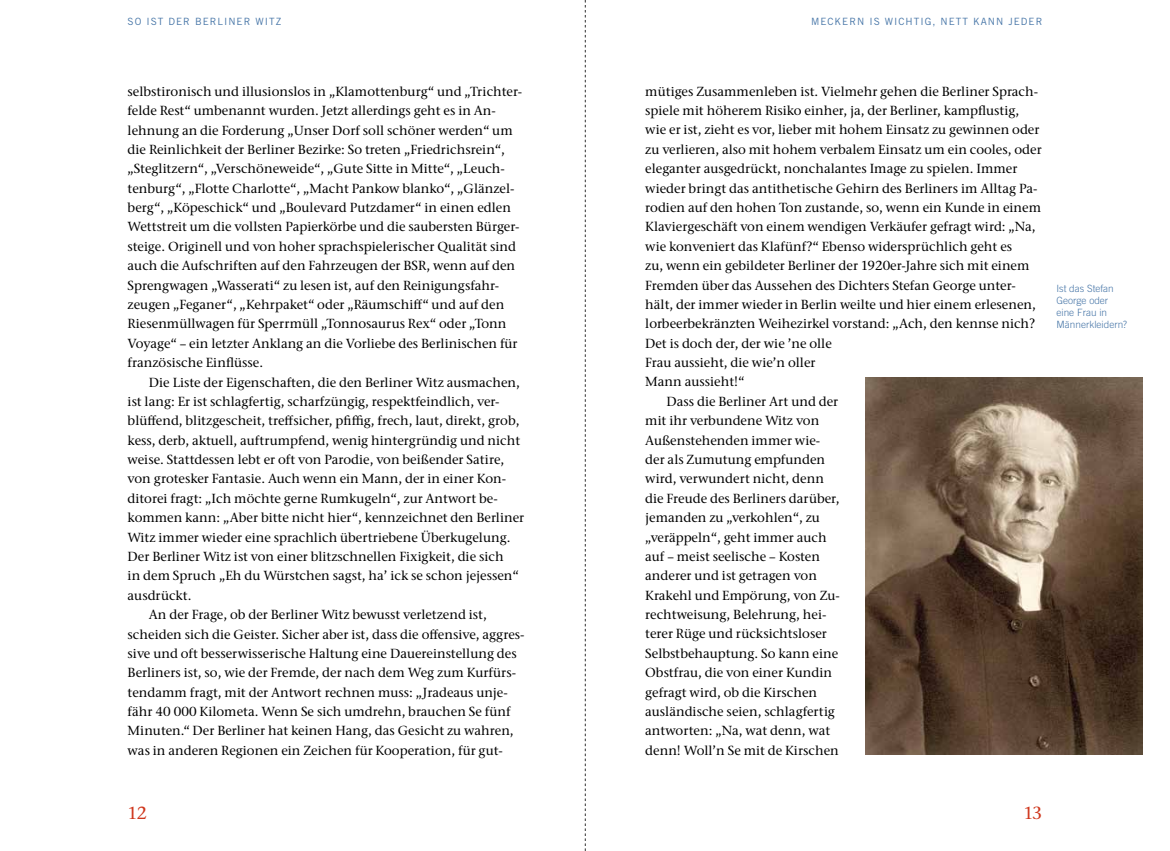
<style>
.page{position:relative;width:1170px;height:851px;background:#fff}
.page>*{position:absolute;margin:0;border:0;box-sizing:border-box;transform-origin:0 0}
.t1{font:500 17.5px "Stone Serif ITC Pro";color:#cf361c}
.t2{font:500 13.12px/19.4px "Stone Serif ITC Pro";color:#000}
.t3{font:10px "Trade Gothic";letter-spacing:.1em;color:#4675a7}
.t4{font:300 10px/12px "Trade Gothic LT Com";color:#4675a7}
</style>
<div class="page">
<svg style="left:585px;top:0;width:1px;height:850px"></svg>
<img style="left:865px;top:377px;width:277px;height:377px">
<p class="t3" style="left:128px;top:16px;width:155px">SO IST DER BERLINER WITZ</p>
<p class="t3" style="left:811px;top:16px;width:233px">MECKERN IS WICHTIG, NETT KANN JEDER</p>
<p class="t2" style="left:128px;top:82px;width:396px">selbstironisch und illusionslos in „Klamottenburg“ und „Trichter&shy;felde Rest“ umbenannt wurden. Jetzt allerdings geht es in An&shy;lehnung an die Forderung „Unser Dorf soll schöner werden“ um die Reinlichkeit der Berliner Bezirke: So treten „Friedrichsrein“, „Steglitzern“, „Verschöneweide“, „Gute Sitte in Mitte“, „Leuch&shy;tenburg“, „Flotte Charlotte“, „Macht Pankow blanko“, „Glänzel&shy;berg“, „Köpeschick“ und „Boulevard Putzdamer“ in einen edlen Wettstreit um die vollsten Papierkörbe und die saubersten Bürger&shy;steige. Originell und von hoher sprachspielerischer Qualität sind auch die Aufschriften auf den Fahrzeugen der BSR, wenn auf den Sprengwagen „Wasserati“ zu lesen ist, auf den Reinigungsfahr&shy;zeugen „Feganer“, „Kehrpaket“ oder „Räumschiff“ und auf den Riesenmüllwagen für Sperrmüll „Tonnosaurus Rex“ oder „Tonn Voyage“ – ein letzter Anklang an die Vorliebe des Berlinischen für französische Einflüsse.</p>
<p class="t2" style="left:149px;top:372px;width:372px">Die Liste der Eigenschaften, die den Berliner Witz ausmachen,</p>
<p class="t2" style="left:128px;top:391px;width:373px">ist lang: Er ist schlagfertig, scharfzüngig, respektfeindlich, ver-</p>
<p class="t2" style="left:128px;top:411px;width:393px">blüffend, blitzgescheit, treffsicher, pfiffig, frech, laut, direkt, grob,</p>
<p class="t2" style="left:128px;top:430px;width:394px">kess, derb, aktuell, auftrumpfend, wenig hintergründig und nicht</p>
<p class="t2" style="left:128px;top:450px;width:378px">weise. Stattdessen lebt er oft von Parodie, von beißender Satire,</p>
<p class="t2" style="left:128px;top:469px;width:380px">von grotesker Fantasie. Auch wenn ein Mann, der in einer Kon-</p>
<p class="t2" style="left:128px;top:488px;width:371px">ditorei fragt: „Ich möchte gerne Rumkugeln“, zur Antwort be-</p>
<p class="t2" style="left:128px;top:508px;width:398px">kommen kann: „Aber bitte nicht hier“, kennzeichnet den Berliner</p>
<p class="t2" style="left:128px;top:527px;width:384px">Witz immer wieder eine sprachlich übertriebene Überkugelung.</p>
<p class="t2" style="left:128px;top:546px;width:377px">Der Berliner Witz ist von einer blitzschnellen Fixigkeit, die sich</p>
<p class="t2" style="left:128px;top:566px;width:392px">in dem Spruch „Eh du Würstchen sagst, ha’ ick se schon jejessen“</p>
<p class="t2" style="left:128px;top:585px;width:65px">ausdrückt.</p>
<p class="t2" style="left:149px;top:605px;width:339px">An der Frage, ob der Berliner Witz bewusst verletzend ist,</p>
<p class="t2" style="left:128px;top:624px;width:398px">scheiden sich die Geister. Sicher aber ist, dass die offensive, aggres-</p>
<p class="t2" style="left:128px;top:643px;width:390px">sive und oft besserwisserische Haltung eine Dauereinstellung des</p>
<p class="t2" style="left:128px;top:663px;width:390px">Berliners ist, so, wie der Fremde, der nach dem Weg zum Kurfürs-</p>
<p class="t2" style="left:128px;top:682px;width:381px">tendamm fragt, mit der Antwort rechnen muss: „Jradeaus unje-</p>
<p class="t2" style="left:128px;top:701px;width:384px">fähr 40 000 Kilometa. Wenn Se sich umdrehn, brauchen Se fünf</p>
<p class="t2" style="left:128px;top:721px;width:387px">Minuten.“ Der Berliner hat keinen Hang, das Gesicht zu wahren,</p>
<p class="t2" style="left:128px;top:740px;width:377px">was in anderen Regionen ein Zeichen für Kooperation, für gut-</p>
<p class="t2" style="left:645px;top:81px;width:394px">mütiges Zusammenleben ist. Vielmehr gehen die Berliner Sprach-</p>
<p class="t2" style="left:645px;top:101px;width:375px">spiele mit höherem Risiko einher, ja, der Berliner, kampflustig,</p>
<p class="t2" style="left:645px;top:120px;width:396px">wie er ist, zieht es vor, lieber mit hohem Einsatz zu gewinnen oder</p>
<p class="t2" style="left:645px;top:140px;width:398px">zu verlieren, also mit hohem verbalem Einsatz um ein cooles, oder</p>
<p class="t2" style="left:645px;top:159px;width:374px">eleganter ausgedrückt, nonchalantes Image zu spielen. Immer</p>
<p class="t2" style="left:645px;top:178px;width:394px">wieder bringt das antithetische Gehirn des Berliners im Alltag Pa-</p>
<p class="t2" style="left:645px;top:198px;width:397px">rodien auf den hohen Ton zustande, so, wenn ein Kunde in einem</p>
<p class="t2" style="left:645px;top:217px;width:392px">Klaviergeschäft von einem wendigen Verkäufer gefragt wird: „Na,</p>
<p class="t2" style="left:645px;top:236px;width:368px">wie konveniert das Klafünf?“ Ebenso widersprüchlich geht es</p>
<p class="t2" style="left:645px;top:256px;width:386px">zu, wenn ein gebildeter Berliner der 1920er-Jahre sich mit einem</p>
<p class="t2" style="left:645px;top:275px;width:372px">Fremden über das Aussehen des Dichters Stefan George unter-</p>
<p class="t2" style="left:645px;top:295px;width:392px">hält, der immer wieder in Berlin weilte und hier einem erlesenen,</p>
<p class="t2" style="left:645px;top:314px;width:391px">lorbeerbekränzten Weihezirkel vorstand: „Ach, den kennse nich?</p>
<p class="t2" style="left:645px;top:333px;width:188px">Det is doch der, der wie ’ne olle</p>
<p class="t2" style="left:645px;top:353px;width:172px">Frau aussieht, die wie’n oller</p>
<p class="t2" style="left:645px;top:372px;width:101px">Mann aussieht!“</p>
<p class="t2" style="left:666px;top:391px;width:173px">Dass die Berliner Art und der</p>
<p class="t2" style="left:645px;top:411px;width:175px">mit ihr verbundene Witz von</p>
<p class="t2" style="left:645px;top:430px;width:176px">Außenstehenden immer wie-</p>
<p class="t2" style="left:645px;top:450px;width:181px">der als Zumutung empfunden</p>
<p class="t2" style="left:645px;top:469px;width:180px">wird, verwundert nicht, denn</p>
<p class="t2" style="left:645px;top:488px;width:196px">die Freude des Berliners darüber,</p>
<p class="t2" style="left:645px;top:508px;width:176px">jemanden zu „verkohlen“, zu</p>
<p class="t2" style="left:645px;top:527px;width:183px">„veräppeln“, geht immer auch</p>
<p class="t2" style="left:645px;top:546px;width:176px">auf – meist seelische – Kosten</p>
<p class="t2" style="left:645px;top:566px;width:173px">anderer und ist getragen von</p>
<p class="t2" style="left:645px;top:585px;width:196px">Krakehl und Empörung, von Zu-</p>
<p class="t2" style="left:645px;top:604px;width:183px">rechtweisung, Belehrung, hei-</p>
<p class="t2" style="left:645px;top:624px;width:183px">terer Rüge und rücksichtsloser</p>
<p class="t2" style="left:645px;top:643px;width:194px">Selbstbehauptung. So kann eine</p>
<p class="t2" style="left:645px;top:663px;width:188px">Obstfrau, die von einer Kundin</p>
<p class="t2" style="left:645px;top:682px;width:173px">gefragt wird, ob die Kirschen</p>
<p class="t2" style="left:645px;top:701px;width:191px">ausländische seien, schlagfertig</p>
<p class="t2" style="left:645px;top:721px;width:187px">antworten: „Na, wat denn, wat</p>
<p class="t2" style="left:645px;top:740px;width:195px">denn! Woll’n Se mit de Kirschen</p>
<p class="t4" style="left:1056px;top:282px;width:72px">Ist das Stefan<br>George oder eine Frau in<br>Männerkleidern?</p>
<h1 class="t1" style="left:128px;top:802px;width:21px">12</h1>
<h1 class="t1" style="left:1023px;top:802px;width:20px">13</h1>
</div>
